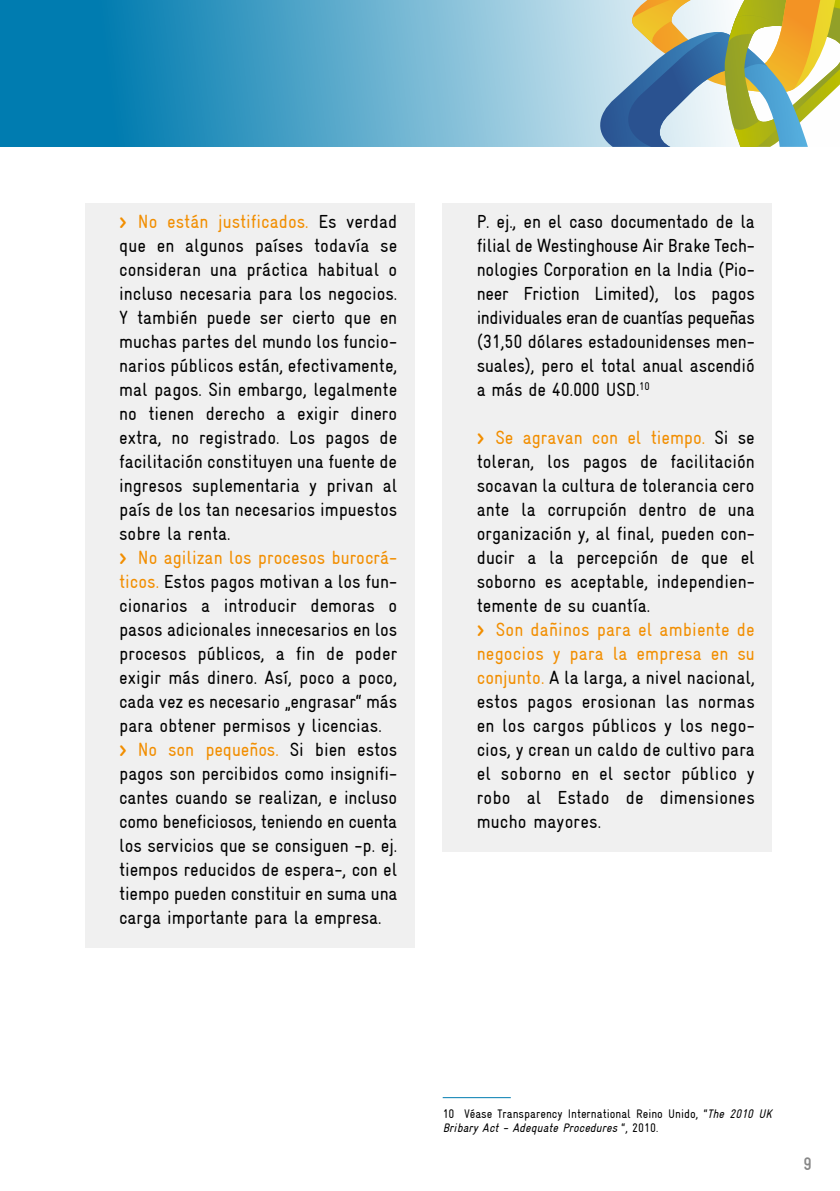
<style>
.page{position:relative;width:840px;height:1191px;background:#fff}
.page>*{position:absolute;margin:0;border:0;box-sizing:border-box;transform-origin:0 0}
.t1{font:condensed 19px/24px "Gravur";color:#000}
.t2{font:700 condensed 18px "Gravur";color:#878787}
.t3{font:condensed 12.4px/14.4px "Gravur";color:#000}
.s1{font-weight:700;font-size:22px;color:#f28e00}
.s2{color:#f28e00}
.s3{font-style:italic}
</style>
<div class="page">
<svg style="left:0;top:0;width:595px;height:147px;background:#4da3c7"></svg>
<svg style="left:595px;top:0;width:244px;height:147px;background:#adb89c"></svg>
<div style="left:442px;top:204px;width:329px;height:648px;background:#f0f0f0"></div>
<div style="left:85px;top:204px;width:329px;height:744px;background:#f0f0f0"></div>
<hr style="left:442px;top:1097px;width:68px;height:1px;background:#007cb0">
<p class="t1" style="left:119px;top:209px;width:280px"><span class="s1">&gt;</span> <span class="s2">No están justificados.</span> Es verdad que en algunos países todavía se consideran una práctica habitual o incluso necesaria para los negocios.<br>Y también puede ser cierto que en muchas partes del mundo los funcio&shy;narios públicos están, efectivamente, mal pagos. Sin embargo, legalmente no tienen derecho a exigir dinero extra, no registrado. Los pagos de facilitación constituyen una fuente de ingresos suplementaria y privan al país de los tan necesarios impuestos sobre la renta.<br><span class="s1">&gt;</span> <span class="s2">No agilizan los procesos burocrá&shy;ticos.</span> Estos pagos motivan a los fun&shy;cionarios a introducir demoras o pasos adicionales innecesarios en los procesos públicos, a fin de poder exigir más dinero. Así, poco a poco, cada vez es necesario „engrasar“ más para obtener permisos y licencias.<br><span class="s1">&gt;</span> <span class="s2">No son pequeños.</span> Si bien estos pagos son percibidos como insignifi&shy;cantes cuando se realizan, e incluso como beneficiosos, teniendo en cuenta los servicios que se consiguen -p. ej. tiempos reducidos de espera-, con el tiempo pueden constituir en suma una carga importante para la empresa.</p>
<p class="t1" style="left:476px;top:209px;width:279px;text-align:justify">P. ej., en el caso documentado de la filial de Westinghouse Air Brake Tech&shy;nologies Corporation en la India (Pio&shy;neer Friction Limited), los pagos individuales eran de cuantías pequeñas (31,50 dólares estadounidenses men&shy;suales), pero el total anual ascendió a más de 40.000 USD.<sup>10</sup></p>
<p class="t1" style="left:476px;top:425px;width:279px"><span class="s1">&gt;</span> <span class="s2">Se agravan con el tiempo.</span> Si se toleran, los pagos de facilitación socavan la cultura de tolerancia cero ante la corrupción dentro de una organización y, al final, pueden con&shy;ducir a la percepción de que el soborno es aceptable, independien&shy;temente de su cuantía.<br><span class="s1">&gt;</span> <span class="s2">Son dañinos para el ambiente de negocios y para la empresa en su conjunto.</span> A la larga, a nivel nacional, estos pagos erosionan las normas en los cargos públicos y los nego&shy;cios, y crean un caldo de cultivo para el soborno en el sector público y robo al Estado de dimensiones mucho mayores.</p>
<p class="t3" style="left:442px;top:1106px;width:333px">10 Véase Transparency International Reino Unido, “<span class="s3">The 2010 UK<br>Bribary Act - Adequate Procedures</span> “ , 2 0 1 0 .</p>
<p class="t2" style="left:802px;top:1154px;width:10px">9</p>
</div>
